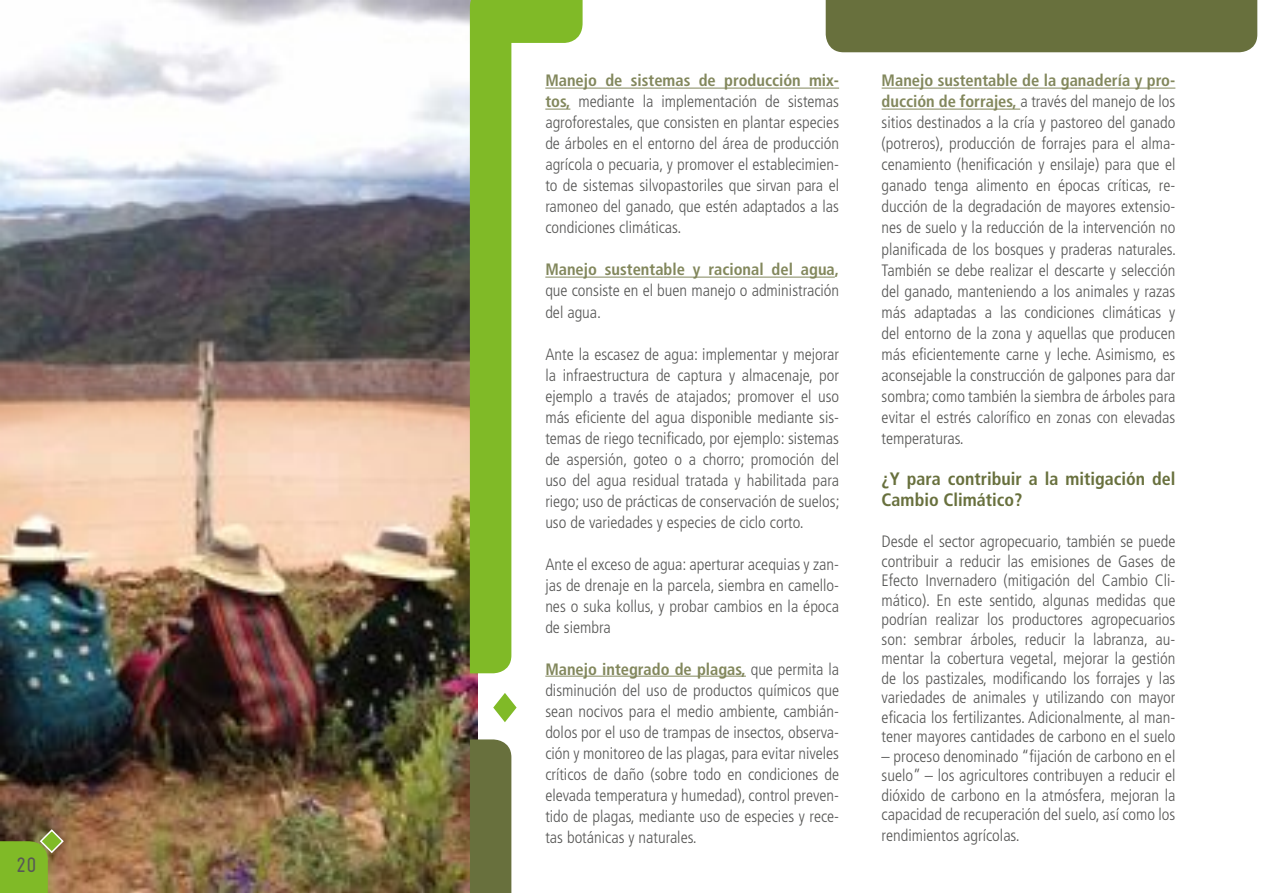
<style>
.page{position:relative;width:1263px;height:893px;background:#fff}
.page>*{position:absolute;margin:0;border:0;box-sizing:border-box;transform-origin:0 0}
.t1{font:condensed 21px "Gravur";color:#575756}
.t2{font:700 condensed 18px/21px "Frutiger LT Std";color:#68703d}
.t3{font:300 condensed 16.5px/21px "Frutiger LT Std";color:#575756;text-align:justify}
.t4{font:700 condensed 16.5px "Frutiger LT Std";color:#82875c}
.s1{font-weight:700;color:#82875c}
</style>
<div class="page">
<hr style="left:545px;top:88px;width:294px;height:1px;background:#82875c">
<hr style="left:545px;top:277px;width:290px;height:1px;background:#82875c">
<hr style="left:545px;top:676px;width:201px;height:1px;background:#82875c">
<hr style="left:882px;top:88px;width:293px;height:1px;background:#82875c">
<hr style="left:882px;top:109px;width:138px;height:1px;background:#82875c">
<img style="left:0;top:0;width:477px;height:893px">
<div style="left:826px;top:0;width:431px;height:52px;background:#68703d"></div>
<svg style="left:493px;top:693px;width:24px;height:29px"></svg>
<div style="left:470px;top:739px;width:41px;height:154px;background:#68703d"></div>
<svg style="left:470px;top:0;width:113px;height:673px"></svg>
<svg style="left:0;top:828px;width:65px;height:65px;background:#839b35"></svg>
<p class="t1" style="left:16px;top:853px;width:22px">20</p>
<p class="t3" style="left:545px;top:70px;width:295px"><span class="s1">Manejo de sistemas de producción mix&shy;tos,</span> mediante la implementación de sistemas agroforestales, que consisten en plantar especies de árboles en el entorno del área de producción agrícola o pecuaria, y promover el establecimien&shy;to de sistemas silvopastoriles que sirvan para el ramoneo del ganado, que estén adaptados a las condiciones climáticas.</p>
<p class="t4" style="left:545px;top:260px;width:295px">Manejo sustentable y racional del agua,</p>
<p class="t3" style="left:545px;top:281px;width:295px">que consiste en el buen manejo o administración del agua.</p>
<p class="t3" style="left:545px;top:343px;width:296px">Ante la escasez de agua: implementar y mejorar la infraestructura de captura y almacenaje, por ejemplo a través de atajados; promover el uso más eficiente del agua disponible mediante sis&shy;temas de riego tecnificado, por ejemplo: sistemas de aspersión, goteo o a chorro; promoción del uso del agua residual tratada y habilitada para riego; uso de prácticas de conservación de suelos; uso de variedades y especies de ciclo corto.</p>
<p class="t3" style="left:545px;top:554px;width:295px">Ante el exceso de agua: aperturar acequias y zan&shy;jas de drenaje en la parcela, siembra en camello&shy;nes o suka kollus, y probar cambios en la época de siembra</p>
<p class="t3" style="left:545px;top:659px;width:295px"><span class="s1">Manejo integrado de plagas,</span> que permita la disminución del uso de productos químicos que sean nocivos para el medio ambiente, cambián&shy;dolos por el uso de trampas de insectos, observa&shy;ción y monitoreo de las plagas, para evitar niveles críticos de daño (sobre todo en condiciones de elevada temperatura y humedad), control preven&shy;tido de plagas, mediante uso de especies y rece&shy;tas botánicas y naturales.</p>
<p class="t3" style="left:882px;top:70px;width:296px"><span class="s1">Manejo sustentable de la ganadería y pro&shy;ducción de forrajes,</span> a través del manejo de los sitios destinados a la cría y pastoreo del ganado (potreros), producción de forrajes para el alma&shy;cenamiento (henificación y ensilaje) para que el ganado tenga alimento en épocas críticas, re&shy;ducción de la degradación de mayores extensio&shy;nes de suelo y la reducción de la intervención no planificada de los bosques y praderas naturales.<br>También se debe realizar el descarte y selección del ganado, manteniendo a los animales y razas más adaptadas a las condiciones climáticas y del entorno de la zona y aquellas que producen más eficientemente carne y leche. Asimismo, es aconsejable la construcción de galpones para dar sombra; como también la siembra de árboles para evitar el estrés calorífico en zonas con elevadas temperaturas.</p>
<p class="t2" style="left:882px;top:469px;width:295px">¿Y para contribuir a la mitigación del<br>Cambio Climático?</p>
<p class="t3" style="left:882px;top:532px;width:295px;line-height:19.5px">Desde el sector agropecuario, también se puede contribuir a reducir las emisiones de Gases de Efecto Invernadero (mitigación del Cambio Cli&shy;mático). En este sentido, algunas medidas que podrían realizar los productores agropecuarios son: sembrar árboles, reducir la labranza, au&shy;mentar la cobertura vegetal, mejorar la gestión de los pastizales, modificando los forrajes y las variedades de animales y utilizando con mayor eficacia los fertilizantes. Adicionalmente, al man&shy;tener mayores cantidades de carbono en el suelo</p>
<p class="t3" style="left:882px;top:746px;width:295px;line-height:19.5px">– proceso denominado “fijación de carbono en el suelo” – los agricultores contribuyen a reducir el dióxido de carbono en la atmósfera, mejoran la capacidad de recuperación del suelo, así como los</p>
<p class="t3" style="left:882px;top:825px;width:140px">rendimientos agrícolas.</p>
</div>
